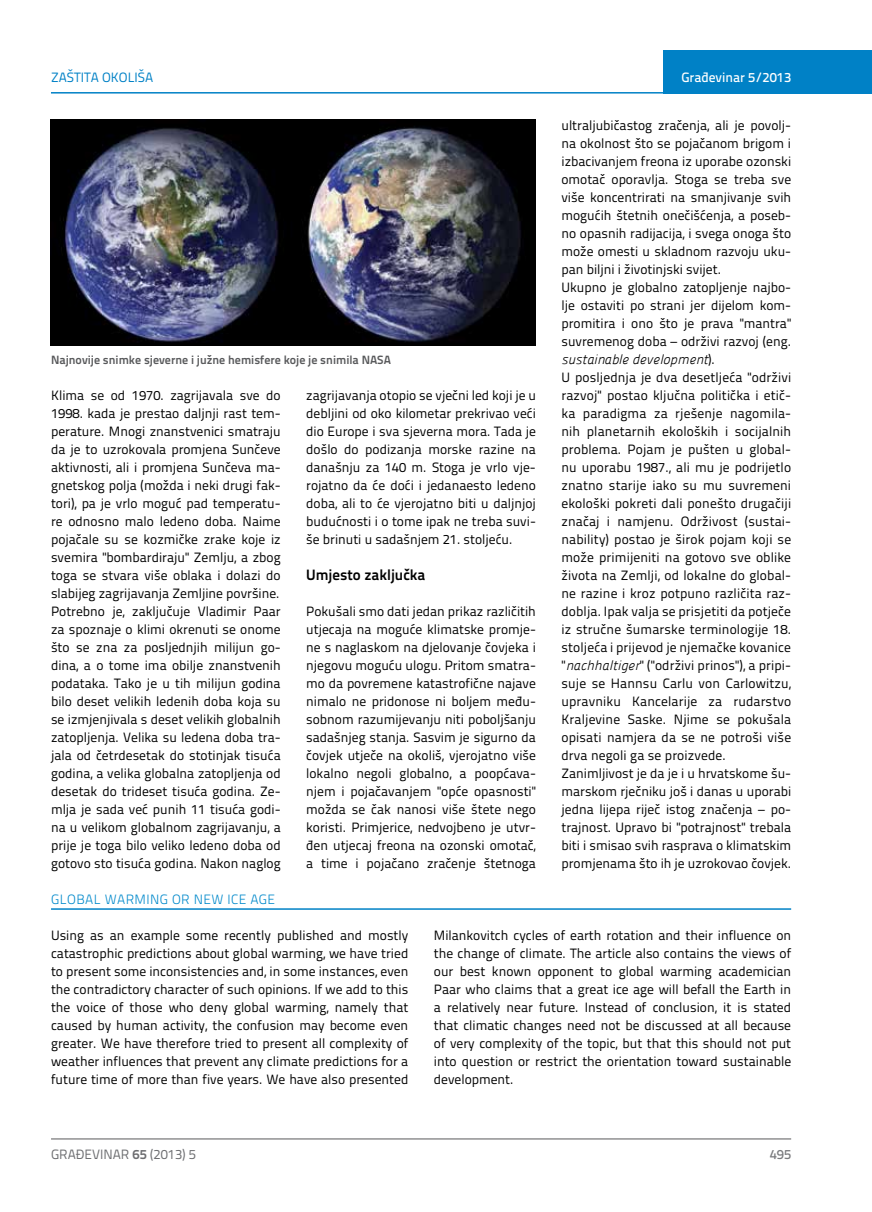
<style>
.page{position:relative;width:872px;height:1212px;background:#fff}
.page>*{position:absolute;margin:0;border:0;box-sizing:border-box;transform-origin:0 0}
.t1{font:700 15px "Titillium Text 22 L";color:#000}
.t2{font:13.5px/18px "Titillium Text 22 L";color:#000;text-align:justify}
.t3{font:italic 13.5px "Panefresco 250 wt";color:#000}
.t4{font:300 13.5px "Titillium Text 22 L";letter-spacing:.03em;color:#0089cb}
.t5{font:13.5px "Titillium Text 22 L";color:#6d6e71}
.t6{font:500 13.5px "Titillium Text 22 L";color:#fff}
.t7{font:13.5px "Titillium Text 22 L";color:#0081c6}
.t8{font:500 13.5px "Titillium Text 22 L";color:#797a7d}
.t9{font:700 12px "Titillium Text 22 L";color:#58595b}
.s1{font-family:"Titillium Text 22 L";font-style:normal}
.s2{font-family:"Panefresco 250 wt";font-style:italic}
.s3{font-weight:700}
</style>
<div class="page">
<hr style="left:51px;top:1139px;width:740px;height:1px;background:#58595b">
<div style="left:663px;top:50px;width:209px;height:44px;background:#0081c6"></div>
<hr style="left:51px;top:92px;width:821px;height:2px;background:#0081c6">
<hr style="left:51px;top:908px;width:740px;height:2px;background:#0081c6">
<img style="left:51px;top:119px;width:485px;height:227px">
<p class="t7" style="left:51px;top:68px;width:104px">ZAŠTITA OKOLIŠA</p>
<p class="t6" style="left:681px;top:67px;width:111px">Građevinar 5/2013</p>
<p class="t9" style="left:51px;top:350px;width:341px">Najnovije snimke sjeverne i južne hemisfere koje je snimila NASA</p>
<p class="t2" style="left:51px;top:385px;width:231px">Klima se od 1970. zagrijavala sve do 1998. kada je prestao daljnji rast tem&shy;perature. Mnogi znanstvenici smatraju da je to uzrokovala promjena Sunčeve aktivnosti, ali i promjena Sunčeva ma&shy;gnetskog polja (možda i neki drugi fak&shy;tori), pa je vrlo moguć pad temperatu&shy;re odnosno malo ledeno doba. Naime pojačale su se kozmičke zrake koje iz svemira "bombardiraju" Zemlju, a zbog toga se stvara više oblaka i dolazi do slabijeg zagrijavanja Zemljine površine.<br>Potrebno je, zaključuje Vladimir Paar za spoznaje o klimi okrenuti se onome što se zna za posljednjih milijun go&shy;dina, a o tome ima obilje znanstvenih podataka. Tako je u tih milijun godina bilo deset velikih ledenih doba koja su se izmjenjivala s deset velikih globalnih zatopljenja. Velika su ledena doba tra&shy;jala od četrdesetak do stotinjak tisuća godina, a velika globalna zatopljenja od desetak do trideset tisuća godina. Ze&shy;mlja je sada već punih 11 tisuća godi&shy;na u velikom globalnom zagrijavanju, a prije je toga bilo veliko ledeno doba od gotovo sto tisuća godina. Nakon naglog</p>
<p class="t2" style="left:306px;top:385px;width:231px">zagrijavanja otopio se vječni led koji je u debljini od oko kilometar prekrivao veći dio Europe i sva sjeverna mora. Tada je došlo do podizanja morske razine na današnju za 140 m. Stoga je vrlo vje&shy;rojatno da će doći i jedanaesto ledeno doba, ali to će vjerojatno biti u daljnjoj budućnosti i o tome ipak ne treba suvi&shy;še brinuti u sadašnjem 21. stoljeću.</p>
<p class="t1" style="left:306px;top:563px;width:121px">Umjesto zaključka</p>
<p class="t2" style="left:306px;top:601px;width:231px">Pokušali smo dati jedan prikaz različitih utjecaja na moguće klimatske promje&shy;ne s naglaskom na djelovanje čovjeka i njegovu moguću ulogu. Pritom smatra&shy;mo da povremene katastrofične najave nimalo ne pridonose ni boljem među&shy;sobnom razumijevanju niti poboljšanju sadašnjeg stanja. Sasvim je sigurno da čovjek utječe na okoliš, vjerojatno više lokalno negoli globalno, a poopćava&shy;njem i pojačavanjem "opće opasnosti" možda se čak nanosi više štete nego koristi. Primjerice, nedvojbeno je utvr&shy;đen utjecaj freona na ozonski omotač, a time i pojačano zračenje štetnoga</p>
<p class="t2" style="left:561px;top:115px;width:231px;text-align:left">ultraljubičastog zračenja, ali je povolj&shy;na okolnost što se pojačanom brigom i izbacivanjem freona iz uporabe ozonski omotač oporavlja. Stoga se treba sve više koncentrirati na smanjivanje svih mogućih štetnih onečišćenja, a poseb&shy;no opasnih radijacija, i svega onoga što može omesti u skladnom razvoju uku&shy;pan biljni i životinjski svijet.<br>Ukupno je globalno zatopljenje najbo&shy;lje ostaviti po strani jer dijelom kom&shy;promitira i ono što je prava "mantra" suvremenog doba – održivi razvoj (eng.</p>
<p class="t3" style="left:561px;top:349px;width:155px">sustainable development<span class="s1">).</span></p>
<p class="t2" style="left:561px;top:367px;width:231px;text-align:left">U posljednja je dva desetljeća "održivi razvoj" postao ključna politička i etič&shy;ka paradigma za rješenje nagomila&shy;nih planetarnih ekoloških i socijalnih problema. Pojam je pušten u global&shy;nu uporabu 1987., ali mu je podrijetlo znatno starije iako su mu suvremeni ekološki pokreti dali ponešto drugačiji značaj i namjenu. Održivost (sustai&shy;nability) postao je širok pojam koji se može primijeniti na gotovo sve oblike života na Zemlji, od lokalne do global&shy;ne razine i kroz potpuno različita raz&shy;doblja. Ipak valja se prisjetiti da potječe iz stručne šumarske terminologije 18. stoljeća i prijevod je njemačke kovanice "<span class="s2">nachhaltiger</span>" ("održivi prinos"), a pripi&shy;suje se Hannsu Carlu von Carlowitzu, upravniku Kancelarije za rudarstvo Kraljevine Saske. Njime se pokušala opisati namjera da se ne potroši više drva negoli ga se proizvede.<br>Zanimljivost je da je i u hrvatskome šu&shy;marskom rječniku još i danas u uporabi jedna lijepa riječ istog značenja – po&shy;trajnost. Upravo bi "potrajnost" trebala biti i smisao svih rasprava o klimatskim promjenama što ih je uzrokovao čovjek.</p>
<p class="t4" style="left:51px;top:889px;width:226px">GLOBAL WARMING OR NEW ICE AGE</p>
<p class="t2" style="left:51px;top:925px;width:359px">Using as an example some recently published and mostly catastrophic predictions about global warming, we have tried to present some inconsistencies and, in some instances, even the contradictory character of such opinions. If we add to this the voice of those who deny global warming, namely that caused by human activity, the confusion may become even greater. We have therefore tried to present all complexity of weather influences that prevent any climate predictions for a future time of more than five years. We have also presented</p>
<p class="t2" style="left:434px;top:926px;width:359px">Milankovitch cycles of earth rotation and their influence on the change of climate. The article also contains the views of our best known opponent to global warming academician Paar who claims that a great ice age will befall the Earth in a relatively near future. Instead of conclusion, it is stated that climatic changes need not be discussed at all because of very complexity of the topic, but that this should not put into question or restrict the orientation toward sustainable development.</p>
<p class="t5" style="left:51px;top:1144px;width:146px">GRAĐEVINAR <span class="s3">65</span> (2013) 5</p>
<p class="t8" style="left:769px;top:1144px;width:23px">495</p>
</div>
